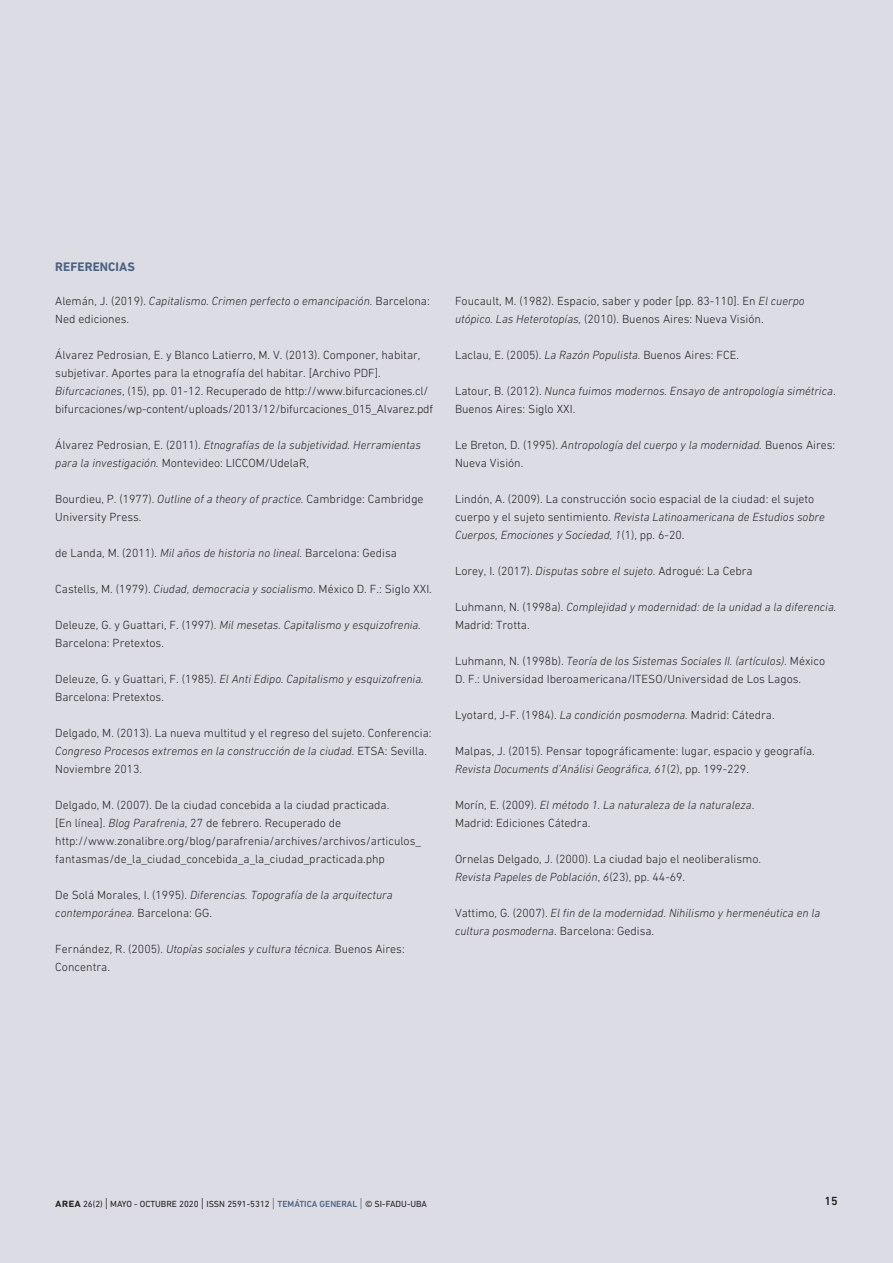
<style>
.page{position:relative;width:893px;height:1263px;background:#dbdce4}
.page>*{position:absolute;margin:0;border:0;box-sizing:border-box;transform-origin:0 0}
._40__Titulo_Referenc{font:700 12.6px "DIN Next LT Pro";letter-spacing:.005em;color:#4d6182}
._41__Referencias{font:300 12px/18px "DIN Next LT Pro";color:#231f20}
._41__Referencias-2{font:italic 300 12px/18px "DIN Next LT Pro";color:#231f20}
.t1{font:500 12px "DIN Next LT Pro";color:#231f20}
.t2{font:9px "DIN Next LT Pro";color:#231f20}
.s1{font-style:normal}
.s2{font-style:italic}
.s3{font-weight:500;font-size:12px}
.s4{font-weight:300;font-size:13.5px}
.s5{font-weight:300;font-size:13.5px;color:#4d6182}
.s6{font-weight:500;color:#4d6182}
</style>
<div class="page">
<p class="_40__Titulo_Referenc" style="left:55px;top:259px;width:81px">REFERENCIAS</p>
<p class="_41__Referencias-2" style="left:55px;top:292px;width:376px"><span class="s1">Alemán, J. (2019).</span> Capitalismo. Crimen perfecto o emancipación. <span class="s1">Barcelona:<br>Ned ediciones.</span></p>
<p class="_41__Referencias" style="left:55px;top:346px;width:379px">Álvarez Pedrosian, E. y Blanco Latierro, M. V. (2013). Componer, habitar, subjetivar. Aportes para la etnografía del habitar. [Archivo PDF].<br><span class="s2">Bifurcaciones</span>, (15), pp. 01-12. Recuperado de http://www.bifurcaciones.cl/ bifurcaciones/wp-content/uploads/2013/12/bifurcaciones_015_Alvarez.pdf</p>
<p class="_41__Referencias-2" style="left:55px;top:436px;width:367px"><span class="s1">Álvarez Pedrosian, E. (2011).</span> Etnografías de la subjetividad. Herramientas para la investigación. <span class="s1">Montevideo: LICCOM/UdelaR,</span></p>
<p class="_41__Referencias" style="left:55px;top:490px;width:370px">Bourdieu, P. (1977). <span class="s2">Outline of a theory of practice.</span> Cambridge: Cambridge<br>University Press.</p>
<p class="_41__Referencias" style="left:55px;top:544px;width:343px">de Landa, M. (2011). <span class="s2">Mil años de historia no lineal.</span> Barcelona: Gedisa</p>
<p class="_41__Referencias" style="left:55px;top:580px;width:378px">Castells, M. (1979). <span class="s2">Ciudad, democracia y socialismo</span>. México D. F.: Siglo XXI.</p>
<p class="_41__Referencias" style="left:55px;top:616px;width:367px">Deleuze, G. y Guattari, F. (1997). <span class="s2">Mil mesetas. Capitalismo y esquizofrenia.<br></span>Barcelona: Pretextos.</p>
<p class="_41__Referencias" style="left:55px;top:670px;width:370px">Deleuze, G. y Guattari, F. (1985). <span class="s2">El Anti Edipo. Capitalismo y esquizofrenia.<br></span>Barcelona: Pretextos.</p>
<p class="_41__Referencias" style="left:55px;top:724px;width:378px">Delgado, M. (2013). La nueva multitud y el regreso del sujeto. Conferencia:<br><span class="s2">Congreso Procesos extremos en la construcción de la ciudad.</span> ETSA: Sevilla.<br>Noviembre 2013.</p>
<p class="_41__Referencias" style="left:55px;top:796px;width:367px">Delgado, M. (2007). De la ciudad concebida a la ciudad practicada.<br>[En línea]. <span class="s2">Blog Parafrenia</span>, 27 de febrero. Recuperado de http://www.zonalibre.org/blog/parafrenia/archives/archivos/articulos_ fantasmas/de_la_ciudad_concebida_a_la_ciudad_practicada.php</p>
<p class="_41__Referencias-2" style="left:55px;top:886px;width:339px"><span class="s1">De Solá Morales, I. (1995).</span> Diferencias. Topografía de la arquitectura contemporánea. <span class="s1">Barcelona: GG.</span></p>
<p class="_41__Referencias" style="left:55px;top:940px;width:351px">Fernández, R. (2005). <span class="s2">Utopías sociales y cultura técnica.</span> Buenos Aires:<br>Concentra.</p>
<p class="_41__Referencias" style="left:455px;top:292px;width:351px">Foucault, M. (1982). Espacio, saber y poder [pp. 83-110]. En <span class="s2">El cuerpo utópico. Las Heterotopías,</span> (2010). Buenos Aires: Nueva Visión.</p>
<p class="_41__Referencias" style="left:455px;top:346px;width:286px">Laclau, E. (2005). <span class="s2">La Razón Populista.</span> Buenos Aires: FCE.</p>
<p class="_41__Referencias-2" style="left:455px;top:382px;width:382px"><span class="s1">Latour, B. (2012).</span> Nunca fuimos modernos. Ensayo de antropología simétrica<span class="s1">.<br>Buenos Aires: Siglo XXI.</span></p>
<p class="_41__Referencias" style="left:455px;top:436px;width:382px">Le Breton, D. (1995). <span class="s2">Antropología del cuerpo y la modernidad.</span> Buenos Aires:<br>Nueva Visión.</p>
<p class="_41__Referencias" style="left:455px;top:490px;width:371px">Lindón, A. (2009). La construcción socio espacial de la ciudad: el sujeto cuerpo y el sujeto sentimiento. <span class="s2">Revista Latinoamericana de Estudios sobre<br>Cuerpos, Emociones y Sociedad, 1</span>(1), pp. 6-20.</p>
<p class="_41__Referencias" style="left:455px;top:562px;width:299px">Lorey, I. (2017). <span class="s2">Disputas sobre el sujeto</span>. Adrogué: La Cebra</p>
<p class="_41__Referencias-2" style="left:455px;top:598px;width:383px"><span class="s1">Luhmann, N. (1998a).</span> Complejidad y modernidad: de la unidad a la diferencia.<br><span class="s1">Madrid: Trotta.</span></p>
<p class="_41__Referencias" style="left:455px;top:652px;width:372px">Luhmann, N. (1998b). <span class="s2">Teoría de los Sistemas Sociales II. (artículos).</span> México<br>D. F.: Universidad Iberoamericana/ITESO/Universidad de Los Lagos.</p>
<p class="_41__Referencias" style="left:455px;top:706px;width:321px">Lyotard, J-F. (1984). <span class="s2">La condición posmoderna.</span> Madrid: Cátedra.</p>
<p class="_41__Referencias" style="left:455px;top:742px;width:361px">Malpas, J. (2015). Pensar topográficamente: lugar, espacio y geografía.<br><span class="s2">Revista Documents d’Análisi Geográfica, 61</span>(2), pp. 199-229.</p>
<p class="_41__Referencias" style="left:455px;top:796px;width:301px">Morín, E. (2009). <span class="s2">El método 1. La naturaleza de la naturaleza</span>.<br>Madrid: Ediciones Cátedra.</p>
<p class="_41__Referencias" style="left:455px;top:850px;width:308px">Ornelas Delgado, J. (2000). La ciudad bajo el neoliberalismo.<br><span class="s2">Revista Papeles de Población</span>, <span class="s2">6</span>(23), pp. 44-69.</p>
<p class="_41__Referencias-2" style="left:455px;top:904px;width:367px"><span class="s1">Vattimo, G. (2007).</span> El fin de la modernidad. Nihilismo y hermenéutica en la cultura posmoderna<span class="s1">. Barcelona: Gedisa.</span></p>
<p class="t2" style="left:55px;top:1198px;width:373px"><span class="s3">area</span> 26(2) <span class="s4">|</span> MAYO - OCTUBRE 2020 <span class="s4">|</span> ISSN 2591-5312 <span class="s5">|</span> <span class="s6">TEMÁTICA GENERAL</span> <span class="s5">|</span> © SI-FADU-UBA</p>
<p class="t1" style="left:824px;top:1194px;width:15px">15</p>
</div>
